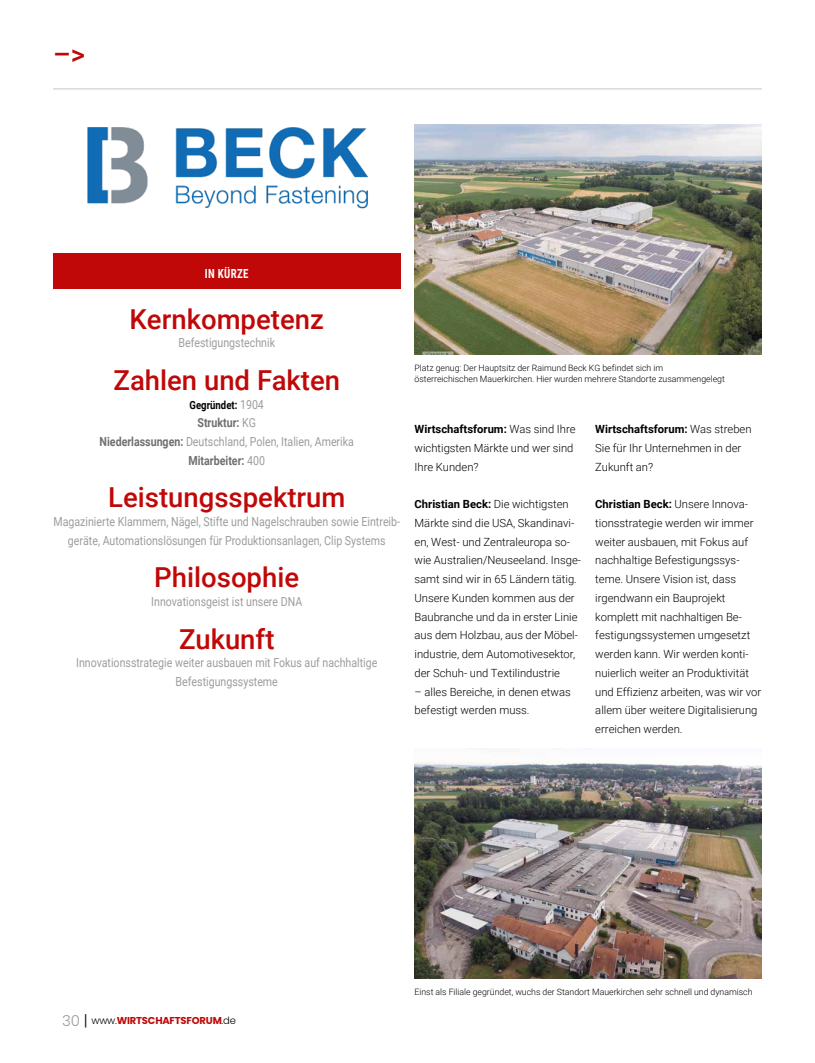
<style>
.page{position:relative;width:815px;height:1063px;background:#fff}
.page>*{position:absolute;margin:0;border:0;box-sizing:border-box;transform-origin:0 0}
.t1{font:500 27.5px "Roboto";color:#c00808}
.t2{font:12.5px/18.8px "Roboto";color:#9c9d9d;text-align:center;scale:.85 1}
.t3{font:700 12.5px "Roboto Condensed";letter-spacing:.035em;color:#fff;scale:.87 1}
.t4{font:300 11.25px/18.8px "Roboto";color:#000}
.t5{font:700 11.25px "Roboto";color:#000;scale:.85 1}
.t6{font:700 10px "Poppins";letter-spacing:-.02em;color:#c00808}
.t7{font:300 8.75px/11.2px "Roboto";color:#000}
.s1{font-weight:400;font-size:12.5px;color:#9c9d9d}
.s2{font-weight:700;color:#6f6f6e}
.s3{font-weight:700}
.s4{font-weight:300;font-size:15px;color:#9c9d9d}
.s5{font-weight:300;font-size:15px;color:#000}
.s6{font-weight:300;color:#000}
</style>
<div class="page">
<hr style="left:53px;top:89px;width:709px;height:1px;background:#c5c6c6">
<div style="left:53px;top:254px;width:347px;height:35px;background:#c00808"></div>
<img style="left:415px;top:124px;width:347px;height:230px">
<img style="left:415px;top:761px;width:347px;height:218px">
<img style="left:87px;top:127px;width:281px;height:82px">
<h1 class="t1" style="left:53px;top:35px;width:34px">–&gt;</h1>
<p class="t3" style="left:205px;top:265px;width:52px">IN KÜRZE</p>
<h1 class="t1" style="left:130px;top:300px;width:196px">Kernkompetenz</h1>
<p class="t2" style="left:178px;top:333px;width:115px">Befestigungstechnik</p>
<h1 class="t1" style="left:113px;top:361px;width:228px">Zahlen und Fakten</h1>
<p class="t5" style="left:190px;top:397px;width:89px">Gegründet: <span class="s1">1904</span></p>
<p class="t2" style="left:100px;top:413px;width:301px"><span class="s2">Struktur:</span> KG<br><span class="s2">Niederlassungen:</span> Deutschland, Polen, Italien, Amerika<br><span class="s2">Mitarbeiter:</span> 400</p>
<h1 class="t1" style="left:108px;top:478px;width:239px">Leistungsspektrum</h1>
<p class="t2" style="left:53px;top:512px;width:409px">Magazinierte Klammern, Nägel, Stifte und Nagelschrauben sowie Eintreib&shy;geräte, Automationslösungen für Produktionsanlagen, Clip Systems</p>
<h1 class="t1" style="left:154px;top:558px;width:146px">Philosophie</h1>
<p class="t2" style="left:151px;top:592px;width:179px">Innovationsgeist ist unsere DNA</p>
<h1 class="t1" style="left:179px;top:620px;width:97px">Zukunft</h1>
<p class="t2" style="left:76px;top:653px;width:356px">Innovationsstrategie weiter ausbauen mit Fokus auf nachhaltige<br>Befestigungssysteme</p>
<p class="t7" style="left:415px;top:362px;width:312px">Platz genug: Der Hauptsitz der Raimund Beck KG befindet sich im österreichischen Mauerkirchen. Hier wurden mehrere Standorte zusammengelegt</p>
<p class="t4" style="left:415px;top:419px;width:163px"><span class="s3">Wirtschaftsforum:</span> Was sind Ihre wichtigsten Märkte und wer sind<br>Ihre Kunden?</p>
<p class="t4" style="left:415px;top:494px;width:168px"><span class="s3">Christian Beck:</span> Die wichtigsten<br>Märkte sind die USA, Skandinavi&shy;en, West- und Zentraleuropa so&shy;wie Australien/Neuseeland. Insge&shy;samt sind wir in 65 Ländern tätig.<br>Unsere Kunden kommen aus der<br>Baubranche und da in erster Linie aus dem Holzbau, aus der Möbel&shy;industrie, dem Automotivesektor, der Schuh- und Textilindustrie</p>
<p class="t4" style="left:415px;top:682px;width:158px">– alles Bereiche, in denen etwas befestigt werden muss.</p>
<p class="t4" style="left:595px;top:419px;width:158px"><span class="s3">Wirtschaftsforum:</span> Was streben<br>Sie für Ihr Unternehmen in der<br>Zukunft an?</p>
<p class="t4" style="left:595px;top:494px;width:167px"><span class="s3">Christian Beck:</span> Unsere Innova&shy;tionsstrategie werden wir immer weiter ausbauen, mit Fokus auf nachhaltige Befestigungssys&shy;teme. Unsere Vision ist, dass irgendwann ein Bauprojekt komplett mit nachhaltigen Be&shy;festigungssystemen umgesetzt werden kann. Wir werden konti&shy;nuierlich weiter an Produktivität und Effizienz arbeiten, was wir vor allem über weitere Digitalisierung erreichen werden.</p>
<p class="t6" style="left:62px;top:1015px;width:175px"><span class="s4">30</span> <span class="s5">|</span> <span class="s6">www.</span>WIRTSCHAFTSFORUM<span class="s6">.de</span></p>
<p class="t7" style="left:415px;top:986px;width:339px">Einst als Filiale gegründet, wuchs der Standort Mauerkirchen sehr schnell und dynamisch</p>
</div>
